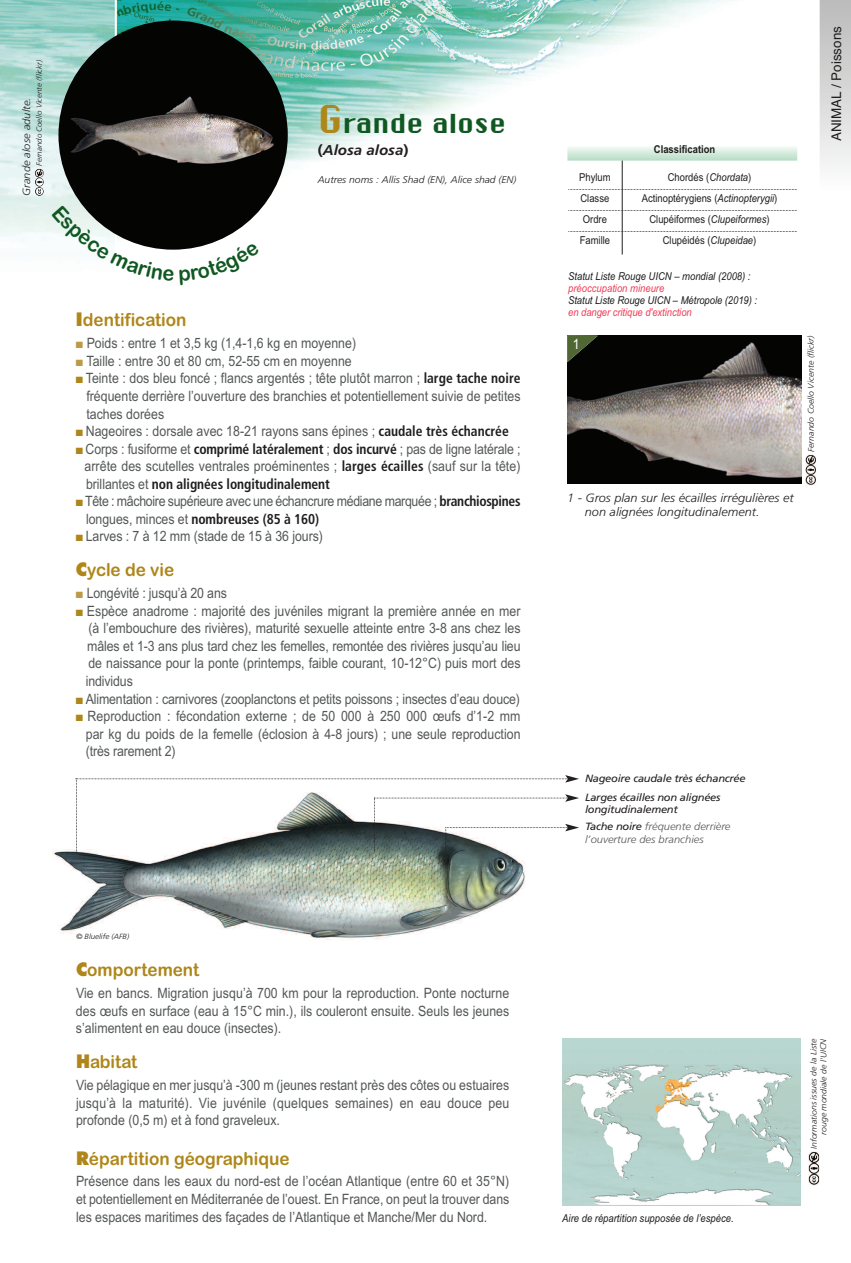
<style>
.page{position:relative;width:851px;height:1263px;background:#fff}
.page>*{position:absolute;margin:0;border:0;box-sizing:border-box;transform-origin:0 0}
.t1{font:25.5px "Chicago FLF";color:#105822}
.t2{font:18px "Arial Rounded MT Bold";color:#ae861a;scale:.95 1}
.t3{font:14.25px/17.5px "Arial Narrow";color:#545757;text-align:justify;scale:1.06 1}
.t4{font:700 condensed 14.25px "Frutiger";letter-spacing:-.005em;color:#1f1e1e;scale:.95 1}
.t5{font:14.25px "Arial Narrow";letter-spacing:-.02em;color:#545757;scale:1.06 1}
.t6{font:italic 700 14.25px "Frutiger";color:#231f20;scale:1.06 1}
.t7{font:14.25px "Arial Narrow";color:#fff;scale:1.06 1}
.t8{font:13.35px "Helvetica";color:#1f1e1e}
.t9{font:italic 300 12px/14.4px "Frutiger";color:#231f20;scale:1.06 1}
.t10{font:10.8px/21px "Arial Narrow";color:#1f1e1e;scale:1.06 1}
.t11{font:italic 10.8px "Arial Narrow";color:#1f1e1e;scale:1.06 1}
.t12{font:italic 10.8px "Arial Narrow";letter-spacing:-.005em;color:#ee3d56;scale:1.06 1}
.t13{font:700 10.8px "Arial Narrow";color:#1f1e1e;scale:1.06 1}
.t14{font:italic 10.5px/12.6px "Frutiger";letter-spacing:-.025em;color:#231f20;scale:1.06 1}
.t15{font:italic 300 10.5px/12.6px "Frutiger";color:#57585a;scale:1.06 1}
.t16{font:italic 300 10.5px "Frutiger";color:#231f20;scale:1.06 1}
.t17{font:italic 300 9.75px "Frutiger";color:#231f20;scale:1.06 1}
.t18{font:italic 300 8.25px/9.9px "Frutiger";letter-spacing:-.005em;color:#231f20;text-align:right;scale:1.06 1}
.t19{font:italic 300 8.25px "Frutiger";letter-spacing:-.005em;color:#1f1e1e;scale:1.06 1}
.t20{font:italic 300 7.5px "Frutiger";color:#1f1e1e;scale:1.06 1}
.s1{font-size:37.5px;color:#ae861a}
.s2{font-style:normal}
.s3{font-family:"Futura";font-weight:800}
.s4{color:#bd9a47}
.s5{color:#ae861a}
.s6{font-family:"Frutiger";font-weight:700;font-stretch:condensed;color:#1f1e1e}
.s7{font-family:"Arial Narrow";font-weight:400;font-stretch:normal;color:#545757}
.s8{font-style:italic}
.s9{font-weight:400;color:#231f20}
</style>
<div class="page">
<img style="left:52px;top:778px;width:473px;height:162px">
<img style="left:0;top:0;width:798px;height:255px">
<img style="left:58px;top:21px;width:230px;height:229px;border-radius:50%">
<img style="left:567px;top:146px;width:230px;height:15px">
<hr style="left:621px;top:161px;width:1px;height:94px;background:#1f1e1e">
<svg style="left:568px;top:189px;width:229px;height:1px"></svg>
<svg style="left:568px;top:210px;width:229px;height:1px"></svg>
<svg style="left:568px;top:231px;width:229px;height:1px"></svg>
<img style="left:567px;top:336px;width:234px;height:147px">
<img style="left:567px;top:336px;width:30px;height:26px">
<div style="left:819px;top:0;width:31px;height:191px;background:linear-gradient(to bottom,#bab9b9,#fcfcfc)"></div>
<img style="left:805px;top:454px;width:10px;height:31px">
<svg style="left:76px;top:775px;width:503px;height:77px"></svg>
<img style="left:562px;top:1039px;width:238px;height:166px">
<svg style="left:35px;top:169px;width:9px;height:27px"></svg>
<img style="left:808px;top:1151px;width:11px;height:34px">
<svg style="left:51px;top:205px;width:209px;height:50px"></svg>
<p class="t20" style="left:36px;top:166px;width:101px;rotate:-90deg">Fernando Coello Vicente (flickr)</p>
<p class="t16" style="left:22px;top:196px;width:94px;rotate:-90deg">Grande alose adulte.</p>
<h1 class="t1" style="left:318px;top:107px;width:190px"><span class="s1">G</span>rande alose</h1>
<p class="t6" style="left:318px;top:144px;width:87px"><span class="s2">(</span>Alosa alosa<span class="s2">)</span></p>
<p class="t17" style="left:318px;top:176px;width:189px">Autres noms : Allis Shad (EN), Alice shad (EN)</p>
<p class="t2" style="left:76px;top:310px;width:118px"><span class="s3">I</span>dentification</p>
<p class="t3" style="left:76px;top:335px;width:266px"><span class="s4">■</span> Poids : entre 1 et 3,5 kg (1,4-1,6 kg en moyenne)</p>
<p class="t3" style="left:76px;top:352px;width:262px"><span class="s4">■</span> Taille : entre 30 et 80 cm, 52-55 cm en moyenne</p>
<p class="t3" style="left:86px;top:370px;width:411px;text-indent:-10px"><span class="s5">■</span> Teinte : dos bleu foncé ; flancs argentés ; tête plutôt marron ; <span class="s6">large tache noire </span>fréquente derrière l’ouverture des branchies et potentiellement suivie de petites taches dorées</p>
<p class="t3" style="left:76px;top:422px;width:410px"><span class="s5">■</span> Nageoires : dorsale avec 18-21 rayons sans épines ; <span class="s6">caudale très échancrée</span></p>
<p class="t3" style="left:76px;top:440px;width:421px;text-align:center"><span class="s5">■</span> Corps : fusiforme et <span class="s6">comprimé latéralement</span> ; <span class="s6">dos incurvé</span> ; pas de ligne latérale ; arrête des scutelles ventrales proéminentes ; <span class="s6">larges écailles</span> (sauf sur la tête)</p>
<p class="t4" style="left:86px;top:478px;width:258px"><span class="s7">brillantes et</span> non alignées longitudinalement</p>
<p class="t5" style="left:76px;top:493px;width:421px"><span class="s5">■</span> Tête : mâchoire supérieure avec une échancrure médiane marquée ; <span class="s6">branchiospines</span></p>
<p class="t4" style="left:86px;top:513px;width:247px"><span class="s7">longues, minces et</span> nombreuses (85 à 160)</p>
<p class="t3" style="left:76px;top:528px;width:234px"><span class="s5">■</span> Larves : 7 à 12 mm (stade de 15 à 36 jours)</p>
<p class="t2" style="left:76px;top:560px;width:105px"><span class="s3">C</span>ycle de vie</p>
<p class="t3" style="left:76px;top:585px;width:144px"><span class="s4">■</span> Longévité : jusqu’à 20 ans</p>
<p class="t3" style="left:86px;top:602px;width:411px;text-indent:-10px"><span class="s5">■</span> Espèce anadrome : majorité des juvéniles migrant la première année en mer (à l’embouchure des rivières), maturité sexuelle atteinte entre 3-8 ans chez les mâles et 1-3 ans plus tard chez les femelles, remontée des rivières jusqu’au lieu de naissance pour la ponte (printemps, faible courant, 10-12°C) puis mort des individus</p>
<p class="t3" style="left:76px;top:690px;width:420px"><span class="s5">■</span> Alimentation : carnivores (zooplanctons et petits poissons ; insectes d’eau douce)</p>
<p class="t3" style="left:86px;top:707px;width:411px;text-indent:-10px"><span class="s5">■</span> Reproduction : fécondation externe ; de 50 000 à 250 000 œufs d’1-2 mm par kg du poids de la femelle (éclosion à 4-8 jours) ; une seule reproduction (très rarement 2)</p>
<p class="t20" style="left:76px;top:933px;width:52px">© Bluelife (AFB)</p>
<p class="t2" style="left:76px;top:959px;width:131px"><span class="s3">C</span>omportement</p>
<p class="t3" style="left:76px;top:984px;width:410px">Vie en bancs. Migration jusqu’à 700 km pour la reproduction. Ponte nocturne des œufs en surface (eau à 15°C min.), ils couleront ensuite. Seuls les jeunes s’alimentent en eau douce (insectes).</p>
<p class="t2" style="left:76px;top:1051px;width:66px"><span class="s3">H</span>abitat</p>
<p class="t3" style="left:76px;top:1076px;width:410px">Vie pélagique en mer jusqu’à -300 m (jeunes restant près des côtes ou estuaires jusqu’à la maturité). Vie juvénile (quelques semaines) en eau douce peu profonde (0,5 m) et à fond graveleux.</p>
<p class="t2" style="left:76px;top:1148px;width:226px"><span class="s3">R</span>épartition géographique</p>
<p class="t3" style="left:76px;top:1173px;width:410px">Présence dans les eaux du nord-est de l’océan Atlantique (entre 60 et 35°N) et potentiellement en Méditerranée de l’ouest. En France, on peut la trouver dans les espaces maritimes des façades de l’Atlantique et Manche/Mer du Nord.</p>
<p class="t13" style="left:653px;top:143px;width:59px">Classification</p>
<p class="t10" style="left:641px;top:167px;width:129px;text-align:center">Chordés (<span class="s8">Chordata</span>)<br>Actinoptérygiens (<span class="s8">Actinopterygii</span>)<br>Clupéiformes (<span class="s8">Clupeiformes</span>)<br>Clupéidés (<span class="s8">Clupeidae</span>)</p>
<p class="t11" style="left:568px;top:270px;width:174px">Statut Liste Rouge UICN – mondial (2008) :</p>
<p class="t12" style="left:568px;top:282px;width:92px">préoccupation mineure</p>
<p class="t11" style="left:568px;top:294px;width:180px">Statut Liste Rouge UICN – Métropole (2019) :</p>
<p class="t12" style="left:568px;top:306px;width:118px">en danger critique d'extinction</p>
<p class="t7" style="left:572px;top:336px;width:8px">1</p>
<p class="t10" style="left:579px;top:167px;width:31px">Phylum<br>Classe<br>Ordre<br>Famille</p>
<p class="t19" style="left:807px;top:452px;width:111px;rotate:-90deg">Fernando Coel ol Vicente (flickr)</p>
<p class="t9" style="left:584px;top:491px;width:198px;text-indent:-18px">1 - Gros plan sur les écailles irrégulières et non alignées longitudinalement.</p>
<p class="t8" style="left:828px;top:141px;width:116px;rotate:-90deg">ANIMAL / Poissons</p>
<p class="t14" style="left:585px;top:773px;width:153px">Nageoire caudale très échancrée</p>
<p class="t14" style="left:585px;top:791px;width:129px">Larges écailles non alignées longitudinalement</p>
<p class="t15" style="left:585px;top:821px;width:139px"><span class="s9">Tache noire</span> fréquente derrière l’ouverture des branchies</p>
<p class="t11" style="left:562px;top:1212px;width:163px">Aire de répartition supposée de l’espèce.</p>
<p class="t18" style="left:809px;top:1149px;width:106px;rotate:-90deg">nI fo mr at oi ns issues de al Liste rouge mond ai el de l U' CI N</p>
</div>
